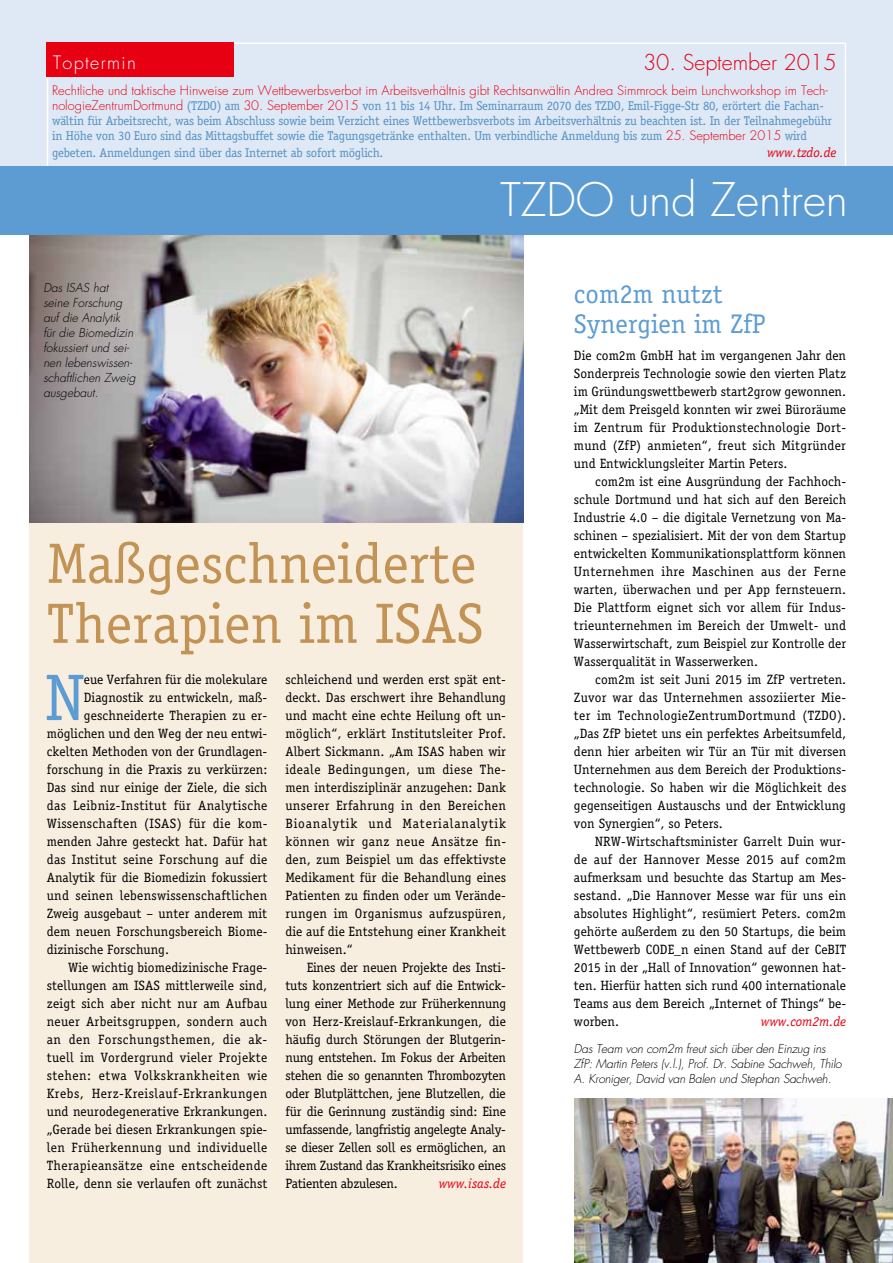
<style>
.page{position:relative;width:893px;height:1263px;background:#fff}
.page>*{position:absolute;margin:0;border:0;box-sizing:border-box;transform-origin:0 0}
.t1{font:66px "Officina Serif";color:#5c9cd3}
.t2{font:57px/60px "Officina Serif";color:#c39355}
.t3{font:300 45px "Futura";color:#fff}
.t4{font:27px/30px "Officina Serif";color:#5c9cd3}
.t5{font:300 21.45px "Futura";color:#e60012}
.t6{font:300 18px "Futura";letter-spacing:.075em;color:#fff}
.t7{font:13.5px/18px "Officina Serif";letter-spacing:.005em;color:#000;text-align:justify}
.t8{font:13.5px "Officina Serif";letter-spacing:.025em;color:#000}
.t9{font:13.5px "Officina Serif";letter-spacing:.035em;color:#000}
.t10{font:italic 13.5px "Officina Serif";color:#e60012}
.t11{font:12.75px/15.5px "Officina Serif";letter-spacing:-.02em;color:#5591c4}
.t12{font:300 12.75px "Futura";color:#e60012}
.t13{font:italic 300 12px/15px "Futura";letter-spacing:-.005em;color:#000}
.s1{font-family:"Futura";font-weight:300;color:#e60012}
</style>
<div class="page">
<div style="left:30px;top:204px;width:493px;height:1059px;background:#f8eee0"></div>
<img style="left:30px;top:234px;width:493px;height:288px">
<div style="left:0;top:0;width:893px;height:174px;background:#dfe8f5"></div>
<div style="left:47px;top:43px;width:799px;height:131px;border:2px solid #fff"></div>
<div style="left:47px;top:43px;width:187px;height:34px;background:#e60012"></div>
<div style="left:0;top:166px;width:893px;height:68px;background:#5c9cd3"></div>
<img style="left:574px;top:1098px;width:319px;height:165px">
<h3 class="t5" style="left:643px;top:49px;width:195px">30. September 2015</h3>
<h3 class="t6" style="left:53px;top:51px;width:84px">Toptermin</h3>
<p class="t12" style="left:52px;top:82px;width:777px">Rechtliche und taktische Hinweise zum Wettbewerbsverbot im Arbeitsverhältnis gibt Rechtsanwältin Andrea Simmrock beim Lunchworkshop im Tech-</p>
<p class="t11" style="left:52px;top:98px;width:781px"><span class="s1">nologieZentrumDortmund</span> (TZDO) am <span class="s1">30. September 2015</span> von 11 bis 14 Uhr. Im Seminarraum 2070 des TZDO, Emil-Figge-Str 80, erörtert die Fachan&shy;wältin für Arbeitsrecht, was beim Abschluss sowie beim Verzicht eines Wettbewerbsverbots im Arbeitsverhältnis zu beachten ist. In der Teilnahmegebühr in Höhe von 30 Euro sind das Mittagsbuffet sowie die Tagungsgetränke enthalten. Um verbindliche Anmeldung bis zum <span class="s1">25. September 2015</span> wird gebeten. Anmeldungen sind über das Internet ab sofort möglich.</p>
<p class="t10" style="left:767px;top:144px;width:71px">www.tzdo.de</p>
<h3 class="t3" style="left:500px;top:171px;width:349px">TZDO und Zentren</h3>
<p class="t13" style="left:43px;top:280px;width:94px">Das ISAS hat seine Forschung auf die Analytik<br>für die Biomedizin fokussiert und sei&shy;nen lebenswissen&shy;schaftlichen Zweig ausgebaut.</p>
<h2 class="t2" style="left:47px;top:534px;width:438px">Maßgeschneiderte<br>Therapien im ISAS</h2>
<h1 class="t1" style="left:46px;top:659px;width:39px">N</h1>
<p class="t7" style="left:84px;top:670px;width:185px">eue Verfahren für die molekulare</p>
<p class="t7" style="left:84px;top:688px;width:185px">Diagnostik zu entwickeln, maß-</p>
<p class="t7" style="left:84px;top:706px;width:185px">geschneiderte Therapien zu er-</p>
<p class="t7" style="left:47px;top:724px;width:222px">möglichen und den Weg der neu entwi-</p>
<p class="t7" style="left:47px;top:742px;width:222px">ckelten Methoden von der Grundlagen-</p>
<p class="t7" style="left:47px;top:760px;width:222px">forschung in die Praxis zu verkürzen:</p>
<p class="t7" style="left:47px;top:778px;width:222px">Das sind nur einige der Ziele, die sich</p>
<p class="t8" style="left:47px;top:798px;width:222px">das Leibniz-Institut für Analytische</p>
<p class="t8" style="left:47px;top:816px;width:222px">Wissenschaften (ISAS) für die kom-</p>
<p class="t7" style="left:47px;top:832px;width:222px">menden Jahre gesteckt hat. Dafür hat</p>
<p class="t7" style="left:47px;top:850px;width:222px">das Institut seine Forschung auf die</p>
<p class="t7" style="left:47px;top:868px;width:222px">Analytik für die Biomedizin fokussiert</p>
<p class="t7" style="left:47px;top:886px;width:222px">und seinen lebenswissenschaftlichen</p>
<p class="t7" style="left:47px;top:904px;width:222px">Zweig ausgebaut – unter anderem mit</p>
<p class="t7" style="left:47px;top:922px;width:222px">dem neuen Forschungsbereich Biome-</p>
<p class="t7" style="left:47px;top:940px;width:124px">dizinische Forschung.</p>
<p class="t7" style="left:68px;top:958px;width:201px">Wie wichtig biomedizinische Frage-</p>
<p class="t7" style="left:47px;top:976px;width:222px">stellungen am ISAS mittlerweile sind,</p>
<p class="t7" style="left:47px;top:994px;width:222px">zeigt sich aber nicht nur am Aufbau</p>
<p class="t7" style="left:47px;top:1012px;width:222px">neuer Arbeitsgruppen, sondern auch</p>
<p class="t9" style="left:47px;top:1031px;width:222px">an den Forschungsthemen, die ak-</p>
<p class="t7" style="left:47px;top:1048px;width:222px">tuell im Vordergrund vieler Projekte</p>
<p class="t9" style="left:47px;top:1067px;width:222px">stehen: etwa Volkskrankheiten wie</p>
<p class="t9" style="left:47px;top:1085px;width:222px">Krebs, Herz-Kreislauf-Erkrankungen</p>
<p class="t7" style="left:47px;top:1102px;width:222px">und neurodegenerative Erkrankungen.</p>
<p class="t7" style="left:47px;top:1120px;width:222px">„Gerade bei diesen Erkrankungen spie-</p>
<p class="t8" style="left:47px;top:1139px;width:222px">len Früherkennung und individuelle</p>
<p class="t8" style="left:47px;top:1157px;width:222px">Therapieansätze eine entscheidende</p>
<p class="t7" style="left:47px;top:1174px;width:222px">Rolle, denn sie verlaufen oft zunächst</p>
<p class="t7" style="left:285px;top:670px;width:222px">schleichend und werden erst spät ent&shy;deckt. Das erschwert ihre Behandlung und macht eine echte Heilung oft un&shy;möglich“, erklärt Institutsleiter Prof.<br>Albert Sickmann. „Am ISAS haben wir ideale Bedingungen, um diese The&shy;men interdisziplinär anzugehen: Dank unserer Erfahrung in den Bereichen Bioanalytik und Materialanalytik können wir ganz neue Ansätze fin&shy;den, zum Beispiel um das effektivste Medikament für die Behandlung eines Patienten zu finden oder um Verände&shy;rungen im Organismus aufzuspüren, die auf die Entstehung einer Krankheit hinweisen.“</p>
<p class="t7" style="left:285px;top:958px;width:222px;text-indent:21px">Eines der neuen Projekte des Insti&shy;tuts konzentriert sich auf die Entwick&shy;lung einer Methode zur Früherkennung von Herz-Kreislauf-Erkrankungen, die häufig durch Störungen der Blutgerin&shy;nung entstehen. Im Fokus der Arbeiten stehen die so genannten Thrombozyten oder Blutplättchen, jene Blutzellen, die für die Gerinnung zuständig sind: Eine umfassende, langfristig angelegte Analy&shy;se dieser Zellen soll es ermöglichen, an ihrem Zustand das Krankheitsrisiko eines Patienten abzulesen.</p>
<p class="t10" style="left:439px;top:1175px;width:69px">www.isas.de</p>
<h3 class="t4" style="left:574px;top:279px;width:193px">com2m nutzt<br>Synergien im ZfP</h3>
<p class="t7" style="left:574px;top:346px;width:274px">Die com2m GmbH hat im vergangenen Jahr den Sonderpreis Technologie sowie den vierten Platz im Gründungswettbewerb start2grow gewonnen. „Mit dem Preisgeld konnten wir zwei Büroräume im Zentrum für Produktionstechnologie Dort&shy;mund (ZfP) anmieten“, freut sich Mitgründer und Entwicklungsleiter Martin Peters.</p>
<p class="t7" style="left:574px;top:472px;width:274px;text-indent:21px">com2m ist eine Ausgründung der Fachhoch&shy;schule Dortmund und hat sich auf den Bereich Industrie 4.0 – die digitale Vernetzung von Ma&shy;schinen – spezialisiert. Mit der von dem Startup entwickelten Kommunikationsplattform können Unternehmen ihre Maschinen aus der Ferne warten, überwachen und per App fernsteuern.<br>Die Plattform eignet sich vor allem für Indus&shy;trieunternehmen im Bereich der Umwelt- und Wasserwirtschaft, zum Beispiel zur Kontrolle der Wasserqualität in Wasserwerken.</p>
<p class="t7" style="left:574px;top:670px;width:274px;text-indent:21px">com2m ist seit Juni 2015 im ZfP vertreten.<br>Zuvor war das Unternehmen assoziierter Mie&shy;ter im TechnologieZentrumDortmund (TZDO). „Das ZfP bietet uns ein perfektes Arbeitsumfeld, denn hier arbeiten wir Tür an Tür mit diversen Unternehmen aus dem Bereich der Produktions&shy;technologie. So haben wir die Möglichkeit des gegenseitigen Austauschs und der Entwicklung von Synergien“, so Peters.</p>
<p class="t7" style="left:574px;top:832px;width:274px;text-indent:21px">NRW-Wirtschaftsminister Garrelt Duin wur&shy;de auf der Hannover Messe 2015 auf com2m aufmerksam und besuchte das Startup am Mes&shy;sestand. „Die Hannover Messe war für uns ein absolutes Highlight“, resümiert Peters. com2m gehörte außerdem zu den 50 Startups, die beim Wettbewerb CODE_n einen Stand auf der CeBIT 2015 in der „Hall of Innovation“ gewonnen hat&shy;ten. Hierfür hatten sich rund 400 internationale Teams aus dem Bereich „Internet of Things“ be&shy;worben.</p>
<p class="t10" style="left:761px;top:1014px;width:87px">www.com2m.de</p>
<p class="t13" style="left:574px;top:1042px;width:269px">Das Team von com2m freut sich über den Einzug ins<br>ZfP: Martin Peters (v.l.), Prof. Dr. Sabine Sachweh, Thilo<br>A. Kroniger, David van Balen und Stephan Sachweh.</p>
</div>
